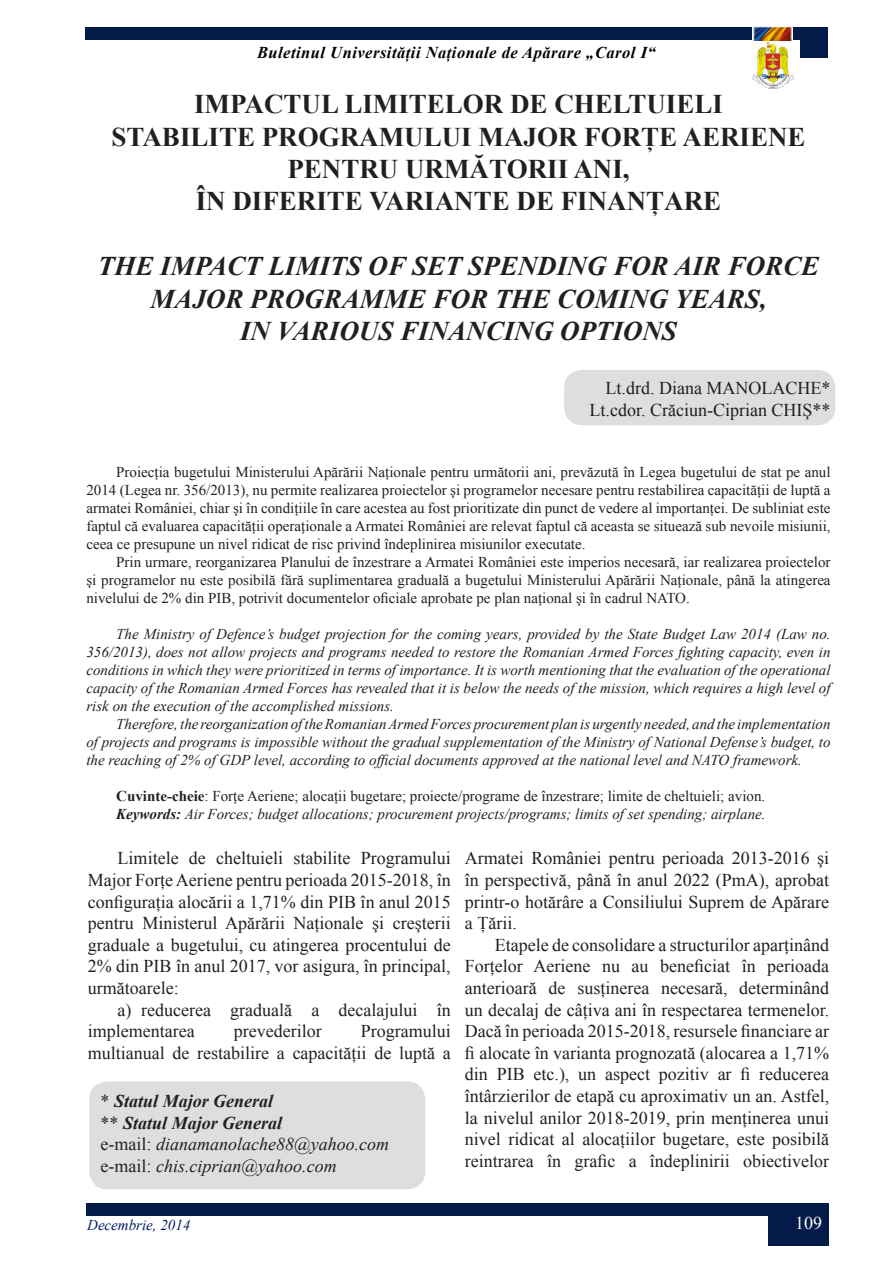
<style>
.page{position:relative;width:893px;height:1263px;background:#fff}
.page>*{position:absolute;margin:0;border:0;box-sizing:border-box;transform-origin:0 0}
.t1{font:700 27px "Times New Roman";color:#231f20}
.t2{font:italic 700 27px/32.4px "Times New Roman";color:#231f20;text-align:center}
.t3{font:18px/21.6px "Times New Roman";color:#231f20;text-align:justify}
.t4{font:italic 18px "Times New Roman";color:#231f20}
.t5{font:italic 700 18px "Times New Roman";color:#231f20}
.t6{font:18px "Times New Roman";color:#fff}
.t7{font:italic 700 16.5px "Times New Roman";letter-spacing:.03em;color:#000103}
.t8{font:15px/18px "Times New Roman";color:#231f20;text-align:justify}
.t9{font:italic 15px/18px "Times New Roman";color:#231f20;text-align:justify}
.t10{font:italic 15px "Times New Roman";color:#001d67}
.s1{font-weight:700}
.s2{font-weight:400;font-style:normal}
.s3{font-style:normal}
</style>
<div class="page">
<img style="left:753px;top:43px;width:40px;height:45px">
<div style="left:85px;top:27px;width:743px;height:13px;background:#041b49"></div>
<img style="left:752px;top:27px;width:40px;height:13px">
<div style="left:800px;top:36px;width:28px;height:22px;background:#041b49"></div>
<div style="left:87px;top:1203px;width:742px;height:13px;background:#041b49"></div>
<div style="left:768px;top:1216px;width:61px;height:29px;background:#041b49"></div>
<div style="left:564px;top:370px;width:271px;height:55px;background:#dddee0;border-radius:18px"></div>
<div style="left:89px;top:1081px;width:336px;height:108px;background:#dddee0;border-radius:18px"></div>
<p class="t7" style="left:257px;top:41px;width:400px">Buletinul Universităţii Naţionale de Apărare „Carol I“</p>
<p class="t1" style="left:194px;top:86px;width:530px">IMPACTUL LIMITELOR DE CHELTUIELI</p>
<p class="t1" style="left:111px;top:118px;width:696px">STABILITE PROGRAMULUI MAJOR FORŢE AERIENE</p>
<p class="t1" style="left:287px;top:150px;width:344px">PENTRU URMĂTORII ANI,</p>
<p class="t1" style="left:196px;top:183px;width:527px">ÎN DIFERITE VARIANTE DE FINANŢARE</p>
<p class="t2" style="left:98px;top:249px;width:723px">THE IMPACT LIMITS OF SET SPENDING FOR AIR FORCE<br>MAJOR PROGRAMME FOR THE COMING YEARS,</p>
<p class="t2" style="left:240px;top:314px;width:438px">IN VARIOUS FINANCING OPTIONS</p>
<p class="t3" style="left:606px;top:377px;width:226px">Lt.drd. Diana MANOLACHE*</p>
<p class="t3" style="left:590px;top:399px;width:242px">Lt.cdor. Crăciun-Ciprian CHIŞ**</p>
<p class="t8" style="left:86px;top:463px;width:746px;text-indent:30px">Proiecţia bugetului Ministerului Apărării Naţionale pentru următorii ani, prevăzută în Legea bugetului de stat pe anul 2014 (Legea nr. 356/2013), nu permite realizarea proiectelor şi programelor necesare pentru restabilirea capacităţii de luptă a armatei României, chiar şi în condiţiile în care acestea au fost prioritizate din punct de vedere al importanţei. De subliniat este faptul că evaluarea capacităţii operaţionale a Armatei României are relevat faptul că aceasta se situează sub nevoile misiunii, ceea ce presupune un nivel ridicat de risc privind îndeplinirea misiunilor executate.</p>
<p class="t8" style="left:86px;top:553px;width:746px;text-indent:30px">Prin urmare, reorganizarea Planului de înzestrare a Armatei României este imperios necesară, iar realizarea proiectelor şi programelor nu este posibilă fără suplimentarea graduală a bugetului Ministerului Apărării Naţionale, până la atingerea nivelului de 2% din PIB, potrivit documentelor oficiale aprobate pe plan naţional şi în cadrul NATO.</p>
<p class="t9" style="left:86px;top:624px;width:746px;text-indent:30px">The Ministry of Defence’s budget projection for the coming years, provided by the State Budget Law 2014 (Law no.<br>356/2013), does not allow projects and programs needed to restore the Romanian Armed Forces fighting capacity, even in conditions in which they were prioritized in terms of importance. It is worth mentioning that the evaluation of the operational capacity of the Romanian Armed Forces has revealed that it is below the needs of the mission, which requires a high level of risk on the execution of the accomplished missions.</p>
<p class="t9" style="left:86px;top:714px;width:746px;text-indent:30px">Therefore, the reorganization of the Romanian Armed Forces procurement plan is urgently needed, and the implementation of projects and programs is impossible without the gradual supplementation of the Ministry of National Defense’s budget, to the reaching of 2% of GDP level, according to official documents approved at the national level and NATO framework.</p>
<p class="t8" style="left:116px;top:787px;width:651px"><span class="s1">Cuvinte-cheie</span>: Forţe Aeriene; alocaţii bugetare; proiecte/programe de înzestrare; limite de cheltuieli; avion.</p>
<p class="t9" style="left:116px;top:804px;width:651px"><span class="s1">Keywords:</span> Air Forces; budget allocations; procurement projects/programs; limits of set spending; airplane.</p>
<p class="t3" style="left:88px;top:847px;width:364px;text-indent:30px">Limitele de cheltuieli stabilite Programului Major Forţe Aeriene pentru perioada 2015-2018, în configuraţia alocării a 1,71% din PIB în anul 2015 pentru Ministerul Apărării Naţionale şi creşterii graduale a bugetului, cu atingerea procentului de 2% din PIB în anul 2017, vor asigura, în principal, următoarele:</p>
<p class="t3" style="left:88px;top:998px;width:364px;text-indent:30px">a) reducerea graduală a decalajului în implementarea</p>
<p class="t3" style="left:88px;top:1020px;width:364px;text-align:right">Programului<br>multianual de restabilire a capacităţii de luptă a</p>
<p class="t3" style="left:234px;top:1020px;width:89px">prevederilor</p>
<p class="t5" style="left:101px;top:1088px;width:174px"><span class="s2">*</span> Statul Major General</p>
<p class="t5" style="left:101px;top:1110px;width:183px"><span class="s2">**</span> Statul Major General</p>
<p class="t4" style="left:101px;top:1132px;width:290px"><span class="s3">e-mail:</span> dianamanolache88@yahoo.com</p>
<p class="t4" style="left:101px;top:1153px;width:238px"><span class="s3">e-mail:</span> chis.ciprian@yahoo.com</p>
<p class="t3" style="left:465px;top:847px;width:366px">Armatei României pentru perioada 2013-2016 şi în perspectivă, până în anul 2022 (PmA), aprobat printr-o hotărâre a Consiliului Suprem de Apărare a Ţării.</p>
<p class="t3" style="left:465px;top:934px;width:366px;text-indent:30px">Etapele de consolidare a structurilor aparţinând Forţelor Aeriene nu au beneficiat în perioada anterioară de susţinerea necesară, determinând un decalaj de câţiva ani în respectarea termenelor.<br>Dacă în perioada 2015-2018, resursele financiare ar fi alocate în varianta prognozată (alocarea a 1,71% din PIB etc.), un aspect pozitiv ar fi reducerea întârzierilor de etapă cu aproximativ un an. Astfel, la nivelul anilor 2018-2019, prin menţinerea unui nivel ridicat al alocaţiilor bugetare, este posibilă reintrarea în grafic a îndeplinirii obiectivelor</p>
<p class="t10" style="left:87px;top:1215px;width:105px">Decembrie, 2014</p>
<p class="t6" style="left:795px;top:1210px;width:28px">109</p>
</div>
